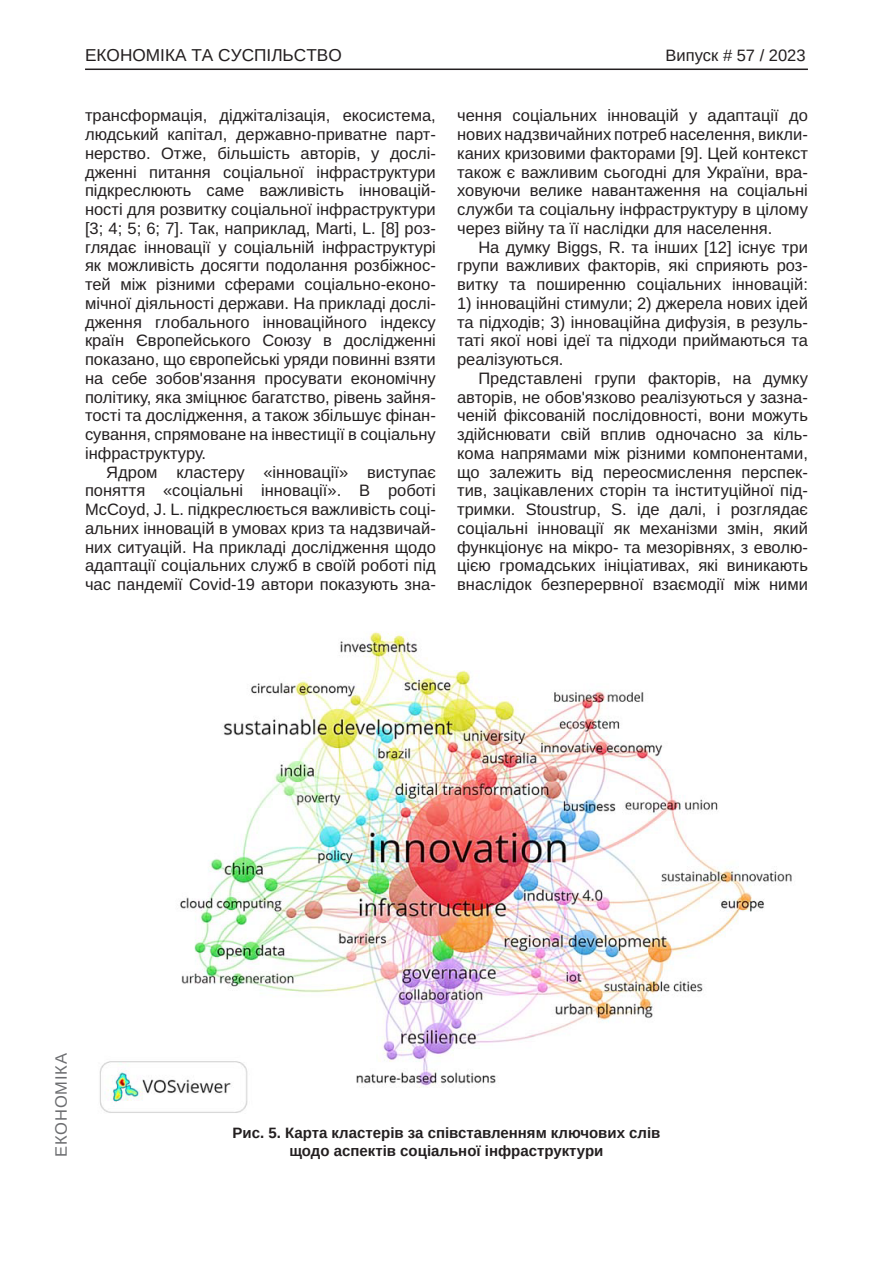
<style>
.page{position:relative;width:893px;height:1263px;background:#fff}
.page>*{position:absolute;margin:0;border:0;box-sizing:border-box;transform-origin:0 0}
.t1{font:17.25px "Arimo";color:#231f20}
.Текст_основной_G{font:16.5px/18.8px "Arimo";color:#231f20;text-align:justify}
.t2{font:16.5px "Arimo";color:#231f20}
.t3{font:16.5px "Arimo";letter-spacing:.05em;color:#6c6d70}
.Рисунок_N{font:700 15px "Arimo";color:#231f20}
</style>
<div class="page">
<hr style="left:85px;top:69px;width:723px;height:1px;background:#231f20">
<img style="left:99px;top:632px;width:693px;height:481px">
<p class="t1" style="left:85px;top:45px;width:258px">ЕКОНОМІКА ТА СУСПІЛЬСТВО</p>
<p class="t2" style="left:665px;top:46px;width:142px">Випуск # 57 / 2023</p>
<p class="Текст_основной_G" style="left:85px;top:106px;width:352px">трансформація, діджіталізація, екосистема, людський капітал, державно-приватне парт&shy;нерство. Отже, більшість авторів, у дослі&shy;дженні питання соціальної інфраструктури підкреслюють саме важливість інновацій&shy;ності для розвитку соціальної інфраструктури [3; 4; 5; 6; 7]. Так, наприклад, Marti, L. [8] роз&shy;глядає інновації у соціальній інфраструктурі як можливість досягти подолання розбіжнос&shy;тей між різними сферами соціально-еконо&shy;мічної діяльності держави. На прикладі дослі&shy;дження глобального інноваційного індексу країн Європейського Союзу в дослідженні показано, що європейські уряди повинні взяти на себе зобов'язання просувати економічну політику, яка зміцнює багатство, рівень зайня&shy;тості та дослідження, а також збільшує фінан&shy;сування, спрямоване на інвестиції в соціальну інфраструктуру.</p>
<p class="Текст_основной_G" style="left:85px;top:463px;width:352px;text-indent:21px">Ядром кластеру «інновації» виступає поняття «соціальні інновації». В роботі McCoyd, J. L. підкреслюється важливість соці&shy;альних інновацій в умовах криз та надзвичай&shy;них ситуацій. На прикладі дослідження щодо адаптації соціальних служб в своїй роботі під час пандемії Covid-19 автори показують зна-</p>
<p class="Текст_основной_G" style="left:457px;top:106px;width:352px">чення соціальних інновацій у адаптації до нових надзвичайних потреб населення, викли&shy;каних кризовими факторами [9]. Цей контекст також є важливим сьогодні для України, вра&shy;ховуючи велике навантаження на соціальні служби та соціальну інфраструктуру в цілому через війну та її наслідки для населення.</p>
<p class="Текст_основной_G" style="left:457px;top:238px;width:352px;text-indent:21px">На думку Biggs, R. та інших [12] існує три групи важливих факторів, які сприяють роз&shy;витку та поширенню соціальних інновацій:</p>
<p class="Текст_основной_G" style="left:457px;top:294px;width:352px">1) інноваційні стимули; 2) джерела нових ідей та підходів; 3) інноваційна дифузія, в резуль&shy;таті якої нові ідеї та підходи приймаються та реалізуються.</p>
<p class="Текст_основной_G" style="left:457px;top:369px;width:352px;text-indent:21px">Представлені групи факторів, на думку авторів, не обов'язково реалізуються у зазна&shy;ченій фіксованій послідовності, вони можуть здійснювати свій вплив одночасно за кіль&shy;кома напрямами між різними компонентами, що залежить від переосмислення перспек&shy;тив, зацікавлених сторін та інституційної під&shy;тримки. Stoustrup, S. іде далі, і розглядає соціальні інновації як механізми змін, який функціонує на мікро- та мезорівнях, з еволю&shy;цією громадських ініціативах, які виникають внаслідок безперервної взаємодії між ними</p>
<p class="t3" style="left:52px;top:1157px;width:105px;rotate:-90deg">ЕКОНОМІКА</p>
<p class="Рисунок_N" style="left:232px;top:1122px;width:430px">Рис. 5. Карта кластерів за співставленням ключових слів</p>
<p class="Рисунок_N" style="left:289px;top:1141px;width:315px">щодо аспектів соціальної інфраструктури</p>
</div>
